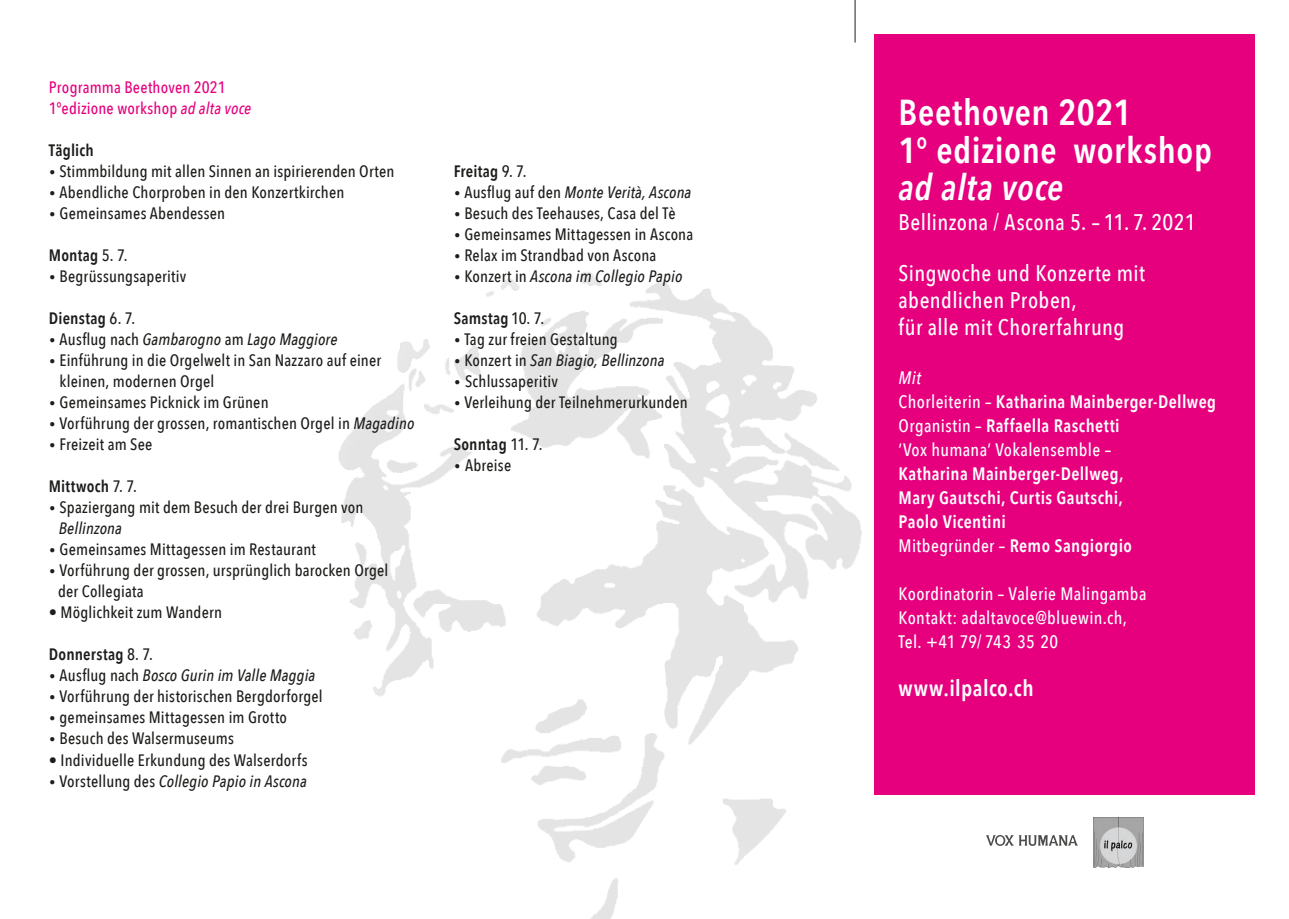
<style>
.page{position:relative;width:1289px;height:919px;background:#fff}
.page>*{position:absolute;margin:0;border:0;box-sizing:border-box;transform-origin:0 0}
.t1{font:600 36px "Avenir Next Condensed";letter-spacing:.015em;color:#fff}
.t2{font:italic 600 36px "Avenir Next Condensed";letter-spacing:.02em;color:#fff}
.t3{font:500 22.5px "Avenir Next Condensed";letter-spacing:.02em;color:#fff}
.t4{font:600 22.5px "Avenir Next Condensed";letter-spacing:.02em;color:#fff}
.t5{font:600 18px "Avenir Next Condensed";letter-spacing:.02em;color:#fff}
.t6{font:500 18px "Avenir Next Condensed";letter-spacing:.02em;color:#fff}
.t7{font:italic 500 18px "Avenir Next Condensed";color:#fff}
.t8{font:500 16.5px "Avenir Next Condensed";letter-spacing:.01em;color:#1d1d1b}
.t9{font:italic 500 16.5px "Avenir Next Condensed";letter-spacing:.01em;color:#1d1d1b}
.t10{font:600 16.5px "Avenir Next Condensed";letter-spacing:.015em;color:#1d1d1b}
.t11{font:500 16.5px "Avenir Next Condensed";letter-spacing:.01em;color:#e6007e}
.s1{font-style:italic}
.s2{font-family:"Akkurat";font-weight:400}
.s3{font-weight:500}
.s4{font-family:"Akkurat";font-weight:400;font-style:normal}
.s5{font-style:normal}
</style>
<div class="page">
<img style="left:338px;top:272px;width:524px;height:646px">
<img style="left:1093px;top:817px;width:50px;height:50px">
<svg style="left:986px;top:835px;width:91px;height:11px"></svg>
<div style="left:874px;top:34px;width:380px;height:760px;background:#e6007e"></div>
<hr style="left:854px;top:0;width:1px;height:43px;background:#1d1d1b">
<p class="t11" style="left:49px;top:77px;width:178px">Programma Beethoven 2021</p>
<p class="t11" style="left:49px;top:98px;width:204px">1°edizione workshop <span class="s1">ad alta voce</span></p>
<p class="t10" style="left:49px;top:136px;width:46px">Täglich</p>
<p class="t8" style="left:49px;top:161px;width:347px"><span class="s2">•</span> Stimmbildung mit allen Sinnen an ispirierenden Orten</p>
<p class="t8" style="left:49px;top:182px;width:297px"><span class="s2">•</span> Abendliche Chorproben in den Konzertkirchen</p>
<p class="t8" style="left:49px;top:203px;width:178px"><span class="s2">•</span> Gemeinsames Abendessen</p>
<p class="t10" style="left:49px;top:241px;width:80px">Montag <span class="s3">5. 7.</span></p>
<p class="t8" style="left:49px;top:266px;width:139px"><span class="s2">•</span> Begrüssungsaperitiv</p>
<p class="t10" style="left:49px;top:304px;width:88px">Dienstag <span class="s3">6. 7.</span></p>
<p class="t9" style="left:49px;top:329px;width:290px"><span class="s4">•</span> <span class="s5">Ausflug nach</span> Gambarogno <span class="s5">am</span> Lago Maggiore</p>
<p class="t8" style="left:49px;top:350px;width:334px"><span class="s2">•</span> Einführung in die Orgelwelt in San Nazzaro auf einer</p>
<p class="t8" style="left:59px;top:371px;width:156px">kleinen, modernen Orgel</p>
<p class="t8" style="left:49px;top:392px;width:221px"><span class="s2">•</span> Gemeinsames Picknick im Grünen</p>
<p class="t8" style="left:49px;top:413px;width:367px"><span class="s2">•</span> Vorführung der grossen, romantischen Orgel in <span class="s1">Magadino</span></p>
<p class="t8" style="left:49px;top:434px;width:105px"><span class="s2">•</span> Freizeit am See</p>
<p class="t10" style="left:49px;top:472px;width:89px">Mittwoch <span class="s3">7. 7.</span></p>
<p class="t8" style="left:49px;top:497px;width:316px"><span class="s2">•</span> Spaziergang mit dem Besuch der drei Burgen von</p>
<p class="t9" style="left:59px;top:518px;width:65px">Bellinzona</p>
<p class="t8" style="left:49px;top:539px;width:268px"><span class="s2">•</span> Gemeinsames Mittagessen im Restaurant</p>
<p class="t8" style="left:49px;top:560px;width:341px"><span class="s2">•</span> Vorführung der grossen, ursprünglich barocken Orgel</p>
<p class="t8" style="left:58px;top:581px;width:87px">der Collegiata</p>
<p class="t8" style="left:49px;top:602px;width:175px">• Möglichkeit zum Wandern</p>
<p class="t10" style="left:49px;top:640px;width:105px">Donnerstag <span class="s3">8. 7.</span></p>
<p class="t9" style="left:49px;top:665px;width:268px"><span class="s4">•</span> <span class="s5">Ausflug nach</span> Bosco Gurin im Valle Maggia</p>
<p class="t8" style="left:49px;top:686px;width:275px"><span class="s2">•</span> Vorführung der historischen Bergdorforgel</p>
<p class="t8" style="left:49px;top:707px;width:240px"><span class="s2">•</span> gemeinsames Mittagessen im Grotto</p>
<p class="t8" style="left:49px;top:728px;width:186px"><span class="s2">•</span> Besuch des Walsermuseums</p>
<p class="t8" style="left:49px;top:749px;width:260px">• Individuelle Erkundung des Walserdorfs</p>
<p class="t9" style="left:49px;top:770px;width:259px"><span class="s4">•</span> <span class="s5">Vorstellung des</span> Collegio Papio in Ascona</p>
<p class="t10" style="left:454px;top:157px;width:74px">Freitag <span class="s3">9. 7.</span></p>
<p class="t9" style="left:454px;top:182px;width:239px"><span class="s4">•</span> <span class="s5">Ausflug auf den</span> Monte Verità, Ascona</p>
<p class="t8" style="left:454px;top:203px;width:223px"><span class="s2">•</span> Besuch des Teehauses, Casa del Tè</p>
<p class="t8" style="left:454px;top:224px;width:241px"><span class="s2">•</span> Gemeinsames Mittagessen in Ascona</p>
<p class="t8" style="left:454px;top:245px;width:204px"><span class="s2">•</span> Relax im Strandbad von Ascona</p>
<p class="t9" style="left:454px;top:266px;width:230px"><span class="s4">•</span> <span class="s5">Konzert in</span> Ascona im Collegio Papio</p>
<p class="t10" style="left:454px;top:304px;width:92px">Samstag <span class="s3">10. 7.</span></p>
<p class="t8" style="left:454px;top:329px;width:166px"><span class="s2">•</span> Tag zur freien Gestaltung</p>
<p class="t9" style="left:454px;top:350px;width:212px"><span class="s4">•</span> <span class="s5">Konzert in</span> San Biagio, Bellinzona</p>
<p class="t8" style="left:454px;top:371px;width:106px"><span class="s2">•</span> Schlussaperitiv</p>
<p class="t8" style="left:454px;top:392px;width:236px"><span class="s2">•</span> Verleihung der Teilnehmerurkunden</p>
<p class="t10" style="left:454px;top:430px;width:90px">Sonntag <span class="s3">11. 7.</span></p>
<p class="t8" style="left:454px;top:455px;width:59px"><span class="s2">•</span> Abreise</p>
<p class="t1" style="left:898px;top:82px;width:234px">Beethoven 2021</p>
<p class="t1" style="left:898px;top:119px;width:315px">1° edizione workshop</p>
<p class="t2" style="left:898px;top:166px;width:166px">ad alta voce</p>
<p class="t3" style="left:898px;top:209px;width:298px">Bellinzona / Ascona 5. – 11. 7. 2021</p>
<p class="t3" style="left:898px;top:260px;width:248px">Singwoche und Konzerte mit</p>
<p class="t3" style="left:898px;top:287px;width:179px">abendlichen Proben,</p>
<p class="t3" style="left:898px;top:314px;width:227px">für alle mit Chorerfahrung</p>
<p class="t7" style="left:898px;top:366px;width:24px">Mit</p>
<p class="t5" style="left:898px;top:385px;width:319px"><span class="s3">Chorleiterin –</span> Katharina Mainberger-Dellweg</p>
<p class="t5" style="left:898px;top:409px;width:222px"><span class="s3">Organistin –</span> Raffaella Raschetti</p>
<p class="t6" style="left:898px;top:438px;width:214px">‘Vox humana’ Vokalensemble –</p>
<p class="t5" style="left:898px;top:457px;width:226px">Katharina Mainberger-Dellweg,</p>
<p class="t5" style="left:898px;top:481px;width:226px">Mary Gautschi, Curtis Gautschi,</p>
<p class="t5" style="left:898px;top:505px;width:109px">Paolo Vicentini</p>
<p class="t5" style="left:898px;top:529px;width:235px"><span class="s3">Mitbegründer –</span> Remo Sangiorgio</p>
<p class="t6" style="left:898px;top:582px;width:249px">Koordinatorin – Valerie Malingamba</p>
<p class="t6" style="left:898px;top:606px;width:230px">Kontakt: adaltavoce@bluewin.ch,</p>
<p class="t6" style="left:898px;top:630px;width:161px">Tel. +41 79/ 743 35 20</p>
<p class="t4" style="left:898px;top:668px;width:136px">www.ilpalco.ch</p>
</div>
